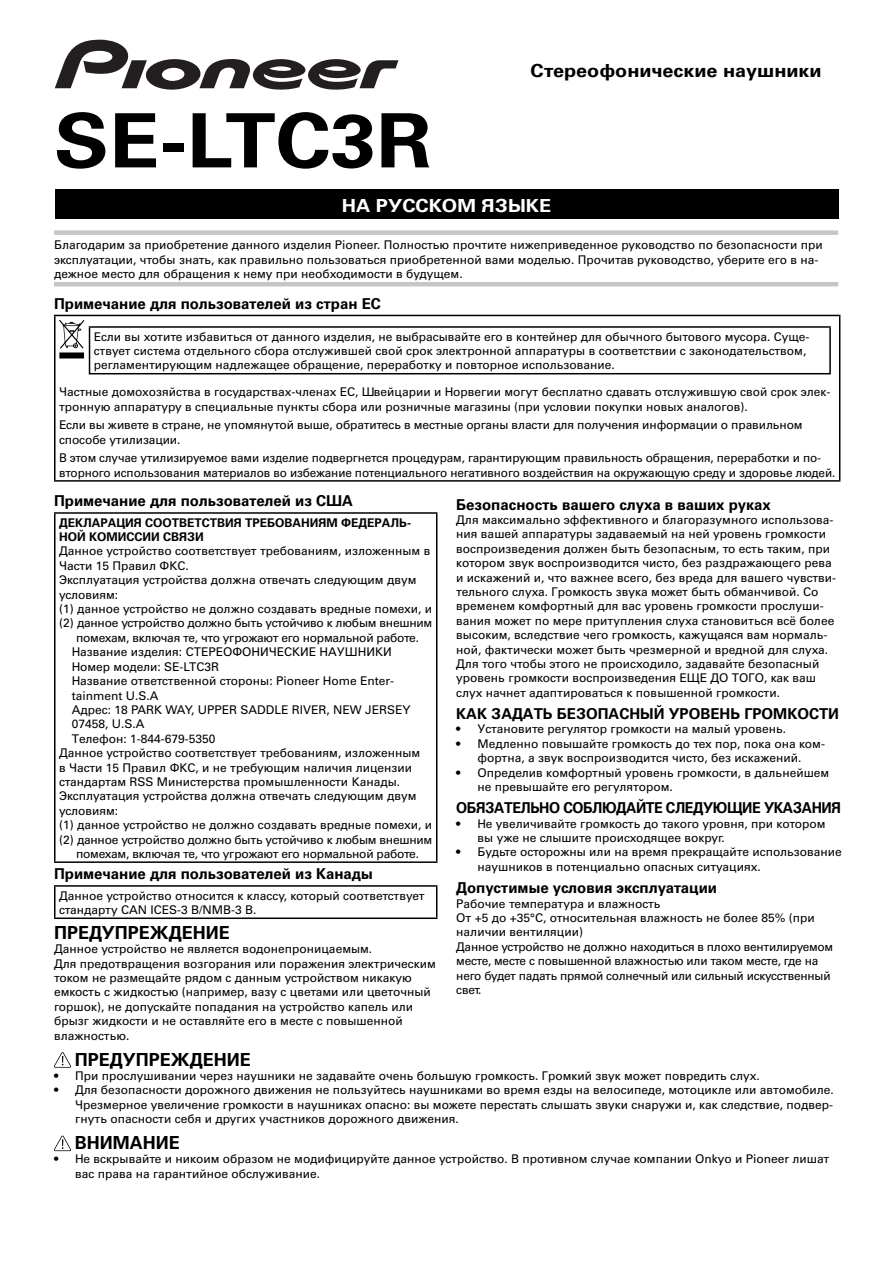
<style>
.page{position:relative;width:893px;height:1263px;background:#fff}
.page>*{position:absolute;margin:0;border:0;box-sizing:border-box;transform-origin:0 0}
.t1{font:700 75px "Univers C";color:#000;scale:1.1 1}
.t2{font:700 18px "Univers C";color:#000}
.t3{font:700 18px "Univers C";color:#000;scale:1.1 1}
.t4{font:700 18px "Univers C";color:#fff;scale:1.1 1}
.t5{font:700 15px "Univers C";color:#000}
.t6{font:700 15px "Univers C";letter-spacing:-.03em;color:#000;scale:.95 1}
.t7{font:12px/14.4px "Univers C";color:#000}
.t8{font:12px/14.4px "Univers C";letter-spacing:-.02em;color:#000}
.t9{font:700 12px/14.4px "Univers C";color:#000}
</style>
<div class="page">
<svg style="left:55px;top:40px;width:343px;height:50px"></svg>
<div style="left:55px;top:190px;width:783px;height:29px;background:#000"></div>
<div style="left:54px;top:230px;width:784px;height:5px;background:#c5c6c6"></div>
<hr style="left:54px;top:282px;width:784px;height:4px;background:#c5c6c6">
<hr style="left:54px;top:315px;width:786px;height:1px;background:#000">
<hr style="left:54px;top:316px;width:2px;height:164px;background:#000">
<hr style="left:839px;top:316px;width:1px;height:164px;background:#000">
<hr style="left:54px;top:480px;width:786px;height:2px;background:#000">
<div style="left:59px;top:352px;width:25px;height:6px;background:#000"></div>
<svg style="left:59px;top:320px;width:25px;height:29px"></svg>
<hr style="left:89px;top:326px;width:742px;height:2px;background:#000">
<hr style="left:89px;top:328px;width:1px;height:45px;background:#000">
<hr style="left:829px;top:328px;width:2px;height:45px;background:#000">
<hr style="left:89px;top:373px;width:742px;height:1px;background:#000">
<hr style="left:54px;top:512px;width:383px;height:2px;background:#000">
<hr style="left:54px;top:514px;width:2px;height:347px;background:#000">
<hr style="left:436px;top:514px;width:1px;height:347px;background:#000">
<hr style="left:54px;top:861px;width:383px;height:2px;background:#000">
<hr style="left:54px;top:885px;width:383px;height:2px;background:#000">
<hr style="left:54px;top:887px;width:2px;height:30px;background:#000">
<hr style="left:436px;top:887px;width:1px;height:30px;background:#000">
<hr style="left:54px;top:917px;width:383px;height:2px;background:#000">
<svg style="left:54px;top:1052px;width:17px;height:16px"></svg>
<svg style="left:54px;top:1135px;width:17px;height:16px"></svg>
<h1 class="t1" style="left:54px;top:97px;width:345px">SE-LTC3R</h1>
<h2 class="t3" style="left:530px;top:60px;width:266px">Стереофонические наушники</h2>
<h2 class="t4" style="left:342px;top:195px;width:192px">НА РУССКОМ ЯЗЫКЕ</h2>
<p class="t7" style="left:54px;top:238px;width:770px">Благодарим за приобретение данного изделия Pioneer. Полностью прочтите нижеприведенное руководство по безопасности при эксплуатации, чтобы знать, как правильно пользоваться приобретенной вами моделью. Прочитав руководство, уберите его в на&shy;дежное место для обращения к нему при необходимости в будущем.</p>
<p class="t5" style="left:54px;top:295px;width:328px">Примечание для пользователей из стран ЕС</p>
<p class="t7" style="left:94px;top:329px;width:717px">Если вы хотите избавиться от данного изделия, не выбрасывайте его в контейнер для обычного бытового мусора. Суще&shy;ствует система отдельного сбора отслужившей свой срок электронной аппаратуры в соответствии с законодательством, регламентирующим надлежащее обращение, переработку и повторное использование.</p>
<p class="t7" style="left:59px;top:385px;width:773px">Частные домохозяйства в государствах-членах ЕС, Швейцарии и Норвегии могут бесплатно сдавать отслужившую свой срок элек&shy;тронную аппаратуру в специальные пункты сбора или розничные магазины (при условии покупки новых аналогов).</p>
<p class="t7" style="left:59px;top:418px;width:745px">Если вы живете в стране, не упомянутой выше, обратитесь в местные органы власти для получения информации о правильном способе утилизации.</p>
<p class="t7" style="left:59px;top:451px;width:778px">В этом случае утилизируемое вами изделие подвергнется процедурам, гарантирующим правильность обращения, переработки и по&shy;вторного использования материалов во избежание потенциального негативного воздействия на окружающую среду и здоровье людей.</p>
<p class="t5" style="left:54px;top:492px;width:300px">Примечание для пользователей из США</p>
<p class="t9" style="left:59px;top:515px;width:354px">ДЕКЛАРАЦИЯ СООТВЕТСТВИЯ ТРЕБОВАНИЯМ ФЕДЕРАЛЬ-<br>НОЙ КОМИССИИ СВЯЗИ</p>
<p class="t7" style="left:59px;top:544px;width:373px">Данное устройство соответствует требованиям, изложенным в</p>
<p class="t7" style="left:59px;top:558px;width:131px">Части 15 Правил ФКС.</p>
<p class="t7" style="left:59px;top:573px;width:359px">Эксплуатация устройства должна отвечать следующим двум</p>
<p class="t7" style="left:59px;top:587px;width:61px">условиям:</p>
<p class="t7" style="left:59px;top:601px;width:375px">(1) данное устройство не должно создавать вредные помехи, и</p>
<p class="t8" style="left:59px;top:616px;width:375px">(2) данное устройство должно быть устойчиво к любым внешним</p>
<p class="t8" style="left:76px;top:630px;width:344px">помехам, включая те, что угрожают его нормальной работе.</p>
<p class="t7" style="left:72px;top:645px;width:321px">Название изделия: СТЕРЕОФОНИЧЕСКИЕ НАУШНИКИ</p>
<p class="t7" style="left:72px;top:659px;width:149px">Номер модели: SE-LTC3R</p>
<p class="t7" style="left:72px;top:673px;width:324px">Название ответственной стороны: Pioneer Home Enter-</p>
<p class="t7" style="left:72px;top:688px;width:88px">tainment U.S.A</p>
<p class="t7" style="left:72px;top:702px;width:340px">Адрес: 18 PARK WAY, UPPER SADDLE RIVER, NEW JERSEY</p>
<p class="t7" style="left:72px;top:717px;width:74px">07458, U.S.A</p>
<p class="t7" style="left:72px;top:731px;width:145px">Телефон: 1-844-679-5350</p>
<p class="t7" style="left:59px;top:745px;width:363px">Данное устройство соответствует требованиям, изложенным</p>
<p class="t7" style="left:59px;top:760px;width:355px">в Части 15 Правил ФКС, и не требующим наличия лицензии</p>
<p class="t7" style="left:59px;top:774px;width:343px">стандартам RSS Министерства промышленности Канады.</p>
<p class="t7" style="left:59px;top:789px;width:359px">Эксплуатация устройства должна отвечать следующим двум</p>
<p class="t7" style="left:59px;top:803px;width:61px">условиям:</p>
<p class="t7" style="left:59px;top:817px;width:375px">(1) данное устройство не должно создавать вредные помехи, и</p>
<p class="t8" style="left:59px;top:832px;width:375px">(2) данное устройство должно быть устойчиво к любым внешним</p>
<p class="t8" style="left:76px;top:846px;width:344px">помехам, включая те, что угрожают его нормальной работе.</p>
<p class="t5" style="left:54px;top:865px;width:320px">Примечание для пользователей из Канады</p>
<p class="t7" style="left:59px;top:888px;width:367px">Данное устройство относится к классу, который соответствует стандарту CAN ICES-3 B/NMB-3 B.</p>
<h2 class="t2" style="left:54px;top:922px;width:177px">ПРЕДУПРЕЖДЕНИЕ</h2>
<p class="t7" style="left:54px;top:942px;width:383px">Данное устройство не является водонепроницаемым.<br>Для предотвращения возгорания или поражения электрическим током не размещайте рядом с данным устройством никакую емкость с жидкостью (например, вазу с цветами или цветочный горшок), не допускайте попадания на устройство капель или брызг жидкости и не оставляйте его в месте с повышенной влажностью.</p>
<h2 class="t2" style="left:75px;top:1048px;width:177px">ПРЕДУПРЕЖДЕНИЕ</h2>
<p class="t7" style="left:54px;top:1068px;width:707px">• При прослушивании через наушники не задавайте очень большую громкость. Громкий звук может повредить слух.</p>
<p class="t7" style="left:75px;top:1083px;width:760px;text-align:justify;text-indent:-21px">• Для безопасности дорожного движения не пользуйтесь наушниками во время езды на велосипеде, мотоцикле или автомобиле.<br>Чрезмерное увеличение громкости в наушниках опасно: вы можете перестать слышать звуки снаружи и, как следствие, подвер&shy;гнуть опасности себя и других участников дорожного движения.</p>
<h2 class="t2" style="left:75px;top:1132px;width:106px">ВНИМАНИЕ</h2>
<p class="t7" style="left:75px;top:1152px;width:755px;text-indent:-21px">• Не вскрывайте и никоим образом не модифицируйте данное устройство. В противном случае компании Onkyo и Pioneer лишат вас права на гарантийное обслуживание.</p>
<p class="t5" style="left:456px;top:495px;width:316px">Безопасность вашего слуха в ваших руках</p>
<p class="t7" style="left:456px;top:512px;width:381px">Для максимально эффективного и благоразумного использова&shy;ния вашей аппаратуры задаваемый на ней уровень громкости воспроизведения должен быть безопасным, то есть таким, при котором звук воспроизводится чисто, без раздражающего рева и искажений и, что важнее всего, без вреда для вашего чувстви&shy;тельного слуха. Громкость звука может быть обманчивой. Со временем комфортный для вас уровень громкости прослуши&shy;вания может по мере притупления слуха становиться всё более высоким, вследствие чего громкость, кажущаяся вам нормаль&shy;ной, фактически может быть чрезмерной и вредной для слуха.<br>Для того чтобы этого не происходило, задавайте безопасный уровень громкости воспроизведения ЕЩЕ ДО ТОГО, как ваш слух начнет адаптироваться к повышенной громкости.</p>
<p class="t5" style="left:456px;top:705px;width:384px">КАК ЗАДАТЬ БЕЗОПАСНЫЙ УРОВЕНЬ ГРОМКОСТИ</p>
<p class="t7" style="left:456px;top:722px;width:331px">• Установите регулятор громкости на малый уровень.</p>
<p class="t7" style="left:456px;top:736px;width:370px;text-align:center">• Медленно повышайте громкость до тех пор, пока она ком&shy;фортна, а звук воспроизводится чисто, без искажений.</p>
<p class="t7" style="left:478px;top:765px;width:353px;text-indent:-21px">• Определив комфортный уровень громкости, в дальнейшем не превышайте его регулятором.</p>
<p class="t6" style="left:456px;top:799px;width:406px">ОБЯЗАТЕЛЬНО СОБЛЮДАЙТЕ СЛЕДУЮЩИЕ УКАЗАНИЯ</p>
<p class="t7" style="left:478px;top:816px;width:350px;text-indent:-21px">• Не увеличивайте громкость до такого уровня, при котором вы уже не слышите происходящее вокруг.</p>
<p class="t7" style="left:478px;top:845px;width:366px;text-indent:-21px">• Будьте осторожны или на время прекращайте использование наушников в потенциально опасных ситуациях.</p>
<p class="t5" style="left:456px;top:879px;width:262px">Допустимые условия эксплуатации</p>
<p class="t8" style="left:456px;top:896px;width:378px">Рабочие температура и влажность<br>От +5 до +35°C, относительная влажность не более 85% (при наличии вентиляции)<br>Данное устройство не должно находиться в плохо вентилируемом месте, месте с повышенной влажностью или таком месте, где на него будет падать прямой солнечный или сильный искусственный свет.</p>
</div>
